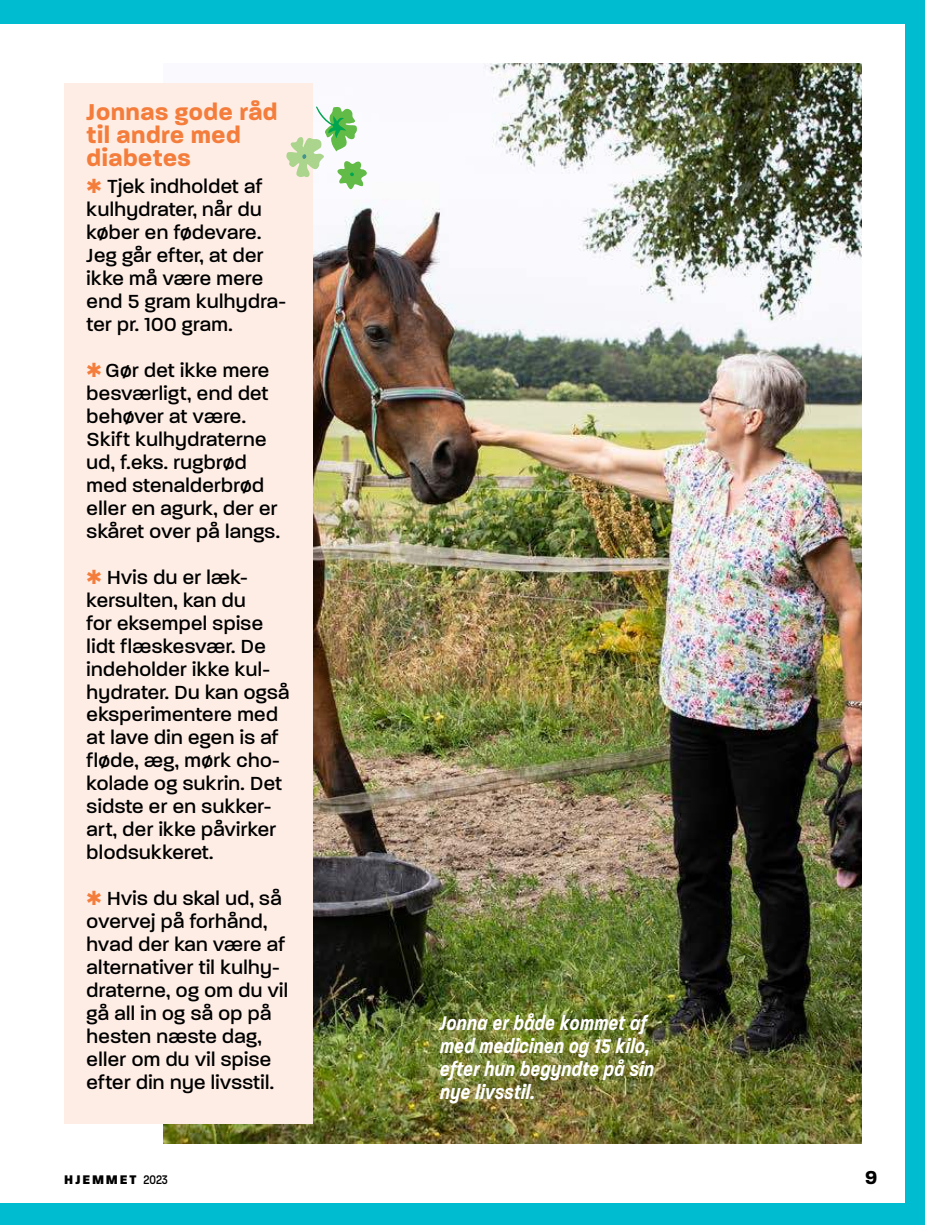
<style>
.page{position:relative;width:925px;height:1225px;background:#00bcd0}
.page>*{position:absolute;margin:0;border:0;box-sizing:border-box;transform-origin:0 0}
.t1{font:700 24.75px/22.9px "Paralucent";letter-spacing:.02em;color:#f47d3b}
.t2{font:italic 600 21.38px/22.9px "Paralucent Condensed";letter-spacing:.02em;color:#fff}
.t3{font:500 20.47px/22.9px "Paralucent";letter-spacing:.02em;color:#000}
.t4{font:700 20.25px "Paralucent";color:#000}
.t5{font:800 13.5px "Paralucent";letter-spacing:.14em;color:#000}
.s1{color:#f47d3b}
.s2{font-family:"Paralucent Condensed";font-weight:500}
</style>
<div class="page">
<div style="left:0;top:24px;width:904px;height:1179px;background:#fff"></div>
<img style="left:164px;top:64px;width:697px;height:1079px">
<div style="left:64px;top:84px;width:249px;height:1040px;background:#feede5"></div>
<svg style="left:286px;top:106px;width:83px;height:89px"></svg>
<p class="t1" style="left:87px;top:101px;width:192px">Jonnas gode råd til andre med diabetes</p>
<p class="t3" style="left:87px;top:176px;width:201px"><span class="s1">✱</span> Tjek indholdet af kulhydrater, når du køber en fødevare.<br>Jeg går efter, at der ikke må være mere end 5 gram kulhydra&shy;ter pr. 100 gram.</p>
<p class="t3" style="left:87px;top:360px;width:195px"><span class="s1">✱</span> Gør det ikke mere besværligt, end det behøver at være.<br>Skift kulhydraterne ud, f.eks. rugbrød med stenalderbrød eller en agurk, der er skåret over på langs.</p>
<p class="t3" style="left:87px;top:566px;width:204px"><span class="s1">✱</span> Hvis du er læk&shy;kersulten, kan du<br>for eksempel spise lidt flæskesvær. De indeholder ikke kul&shy;hydrater. Du kan også eksperimentere med at lave din egen is af fløde, æg, mørk cho&shy;kolade og sukrin. Det sidste er en sukker&shy;art, der ikke påvirker blodsukkeret.</p>
<p class="t3" style="left:87px;top:887px;width:203px"><span class="s1">✱</span> Hvis du skal ud, så overvej på forhånd, hvad der kan være af alternativer til kulhy&shy;draterne, og om du vil gå all in og så op på hesten næste dag, eller om du vil spise efter din nye livsstil.</p>
<p class="t2" style="left:440px;top:1013px;width:215px">Jonna er både kommet af med medicinen og 15 kilo, efter hun begyndte på sin nye livsstil.</p>
<p class="t5" style="left:64px;top:1171px;width:105px">HJEMMET <span class="s2">2023</span></p>
<p class="t4" style="left:865px;top:1168px;width:14px">9</p>
</div>
